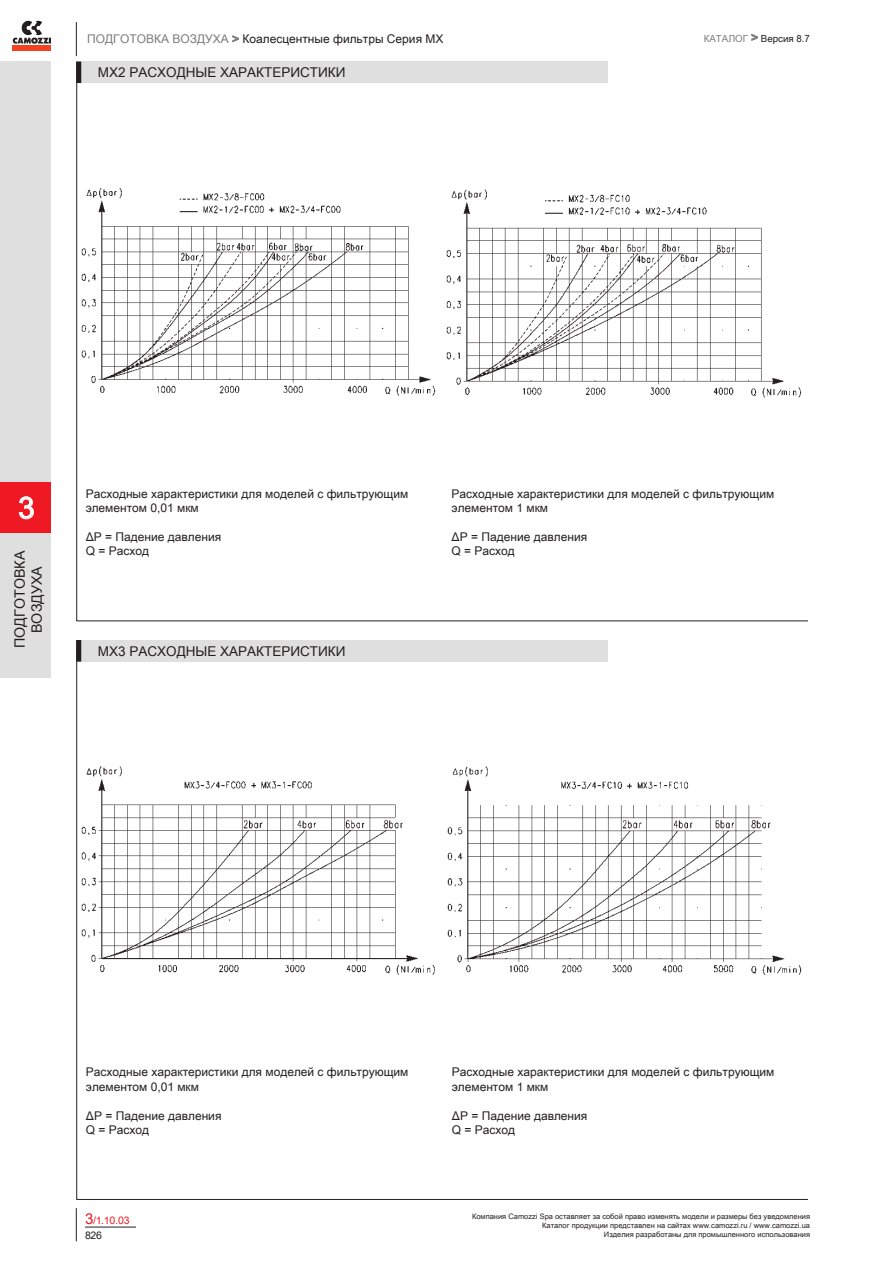
<style>
.page{position:relative;width:893px;height:1263px;background:#fff}
.page>*{position:absolute;margin:0;border:0;box-sizing:border-box;transform-origin:0 0}
.t1{font:30px "Arial Unicode MS";color:#fff}
.t2{font:14.25px/17.1px "Arial Unicode MS";color:#241f1f;text-align:center}
.t3{font:13.5px "Arial Unicode MS";color:#241f1f}
.t4{font:12px/14.4px "Arial Unicode MS";color:#241f1f}
.t5{font:10.5px/15.3px "Arial Unicode MS";letter-spacing:-.025em;color:#ef1923}
.t6{font:9.75px "Arial Unicode MS";color:#241f1f}
.t7{font:7.5px/9px "Arial Unicode MS";color:#241f1f;text-align:right}
.s1{color:#7d7c7e}
.s2{font-size:12px;color:#7d7c7e}
.s3{font-size:15px}
.s4{color:#241f1f}
</style>
<div class="page">
<div style="left:0;top:62px;width:51px;height:616px;background:#e0dfdf"></div>
<div style="left:0;top:483px;width:51px;height:50px;background:#ef1923"></div>
<svg style="left:19px;top:496px;width:15px;height:23px"></svg>
<svg style="left:13px;top:21px;width:38px;height:23px"></svg>
<div style="left:13px;top:45px;width:38px;height:5px;background:#f24122"></div>
<svg style="left:751px;top:34px;width:7px;height:7px"></svg>
<svg style="left:232px;top:35px;width:7px;height:7px"></svg>
<hr style="left:76px;top:22px;width:1px;height:34px;background:#241f1f">
<hr style="left:76px;top:1208px;width:1px;height:33px;background:#241f1f">
<hr style="left:85px;top:1227px;width:51px;height:1px;background:#241f1f">
<hr style="left:77px;top:621px;width:731px;height:1px;background:#241f1f">
<hr style="left:77px;top:1199px;width:731px;height:1px;background:#241f1f">
<img style="left:81px;top:187px;width:355px;height:209px">
<img style="left:446px;top:189px;width:356px;height:209px">
<img style="left:81px;top:766px;width:355px;height:209px">
<img style="left:447px;top:766px;width:355px;height:209px">
<div style="left:77px;top:62px;width:531px;height:21px;background:#e0dfdf"></div>
<div style="left:77px;top:62px;width:4px;height:21px;border:1px solid #241f1f"></div>
<div style="left:77px;top:640px;width:531px;height:21px;background:#e0dfdf"></div>
<div style="left:77px;top:640px;width:4px;height:21px;border:1px solid #241f1f"></div>
<hr style="left:76px;top:62px;width:1px;height:559px;background:#241f1f">
<hr style="left:76px;top:640px;width:1px;height:559px;background:#241f1f">
<p class="t4" style="left:87px;top:31px;width:358px"><span class="s1">ПОДГОТОВКА ВОЗДУХА &gt;</span> Коалесцентные фильтры Серия MX</p>
<p class="t6" style="left:704px;top:31px;width:108px"><span class="s1">КАТАЛОГ</span> <span class="s2">&gt;</span> Версия 8.7</p>
<p class="t3" style="left:98px;top:63px;width:249px">MX2 РАСХОДНЫЕ ХАРАКТЕРИСТИКИ</p>
<h1 class="t1" style="left:18px;top:486px;width:18px">3</h1>
<p class="t2" style="left:11px;top:648px;width:99px;rotate:-90deg">ПОДГОТОВКА<br>ВОЗДУХА</p>
<p class="t4" style="left:86px;top:486px;width:324px">Расходные характеристики для моделей с фильтрующим элементом 0,01 мкм</p>
<p class="t4" style="left:86px;top:529px;width:137px">ΔP = Падение давления<br>Q = Расход</p>
<p class="t3" style="left:98px;top:641px;width:249px">MX3 РАСХОДНЫЕ ХАРАКТЕРИСТИКИ</p>
<p class="t4" style="left:452px;top:486px;width:324px">Расходные характеристики для моделей с фильтрующим элементом 1 мкм</p>
<p class="t4" style="left:452px;top:529px;width:137px">ΔP = Падение давления<br>Q = Расход</p>
<p class="t4" style="left:86px;top:1065px;width:324px">Расходные характеристики для моделей с фильтрующим элементом 0,01 мкм</p>
<p class="t4" style="left:86px;top:1108px;width:137px">ΔP = Падение давления<br>Q = Расход</p>
<p class="t5" style="left:85px;top:1212px;width:46px"><span class="s3">3</span>/1.10.03<br><span class="s4">826</span></p>
<p class="t4" style="left:452px;top:1065px;width:324px">Расходные характеристики для моделей с фильтрующим элементом 1 мкм</p>
<p class="t4" style="left:452px;top:1108px;width:137px">ΔP = Падение давления<br>Q = Расход</p>
<p class="t7" style="left:472px;top:1212px;width:339px">Компания Camozzi Spa оставляет за собой право изменять модели и размеры без уведомления<br>Каталог продукции представлен на сайтах www.camozzi.ru / www.camozzi.ua<br>Изделия разработаны для промышленного использования</p>
</div>
